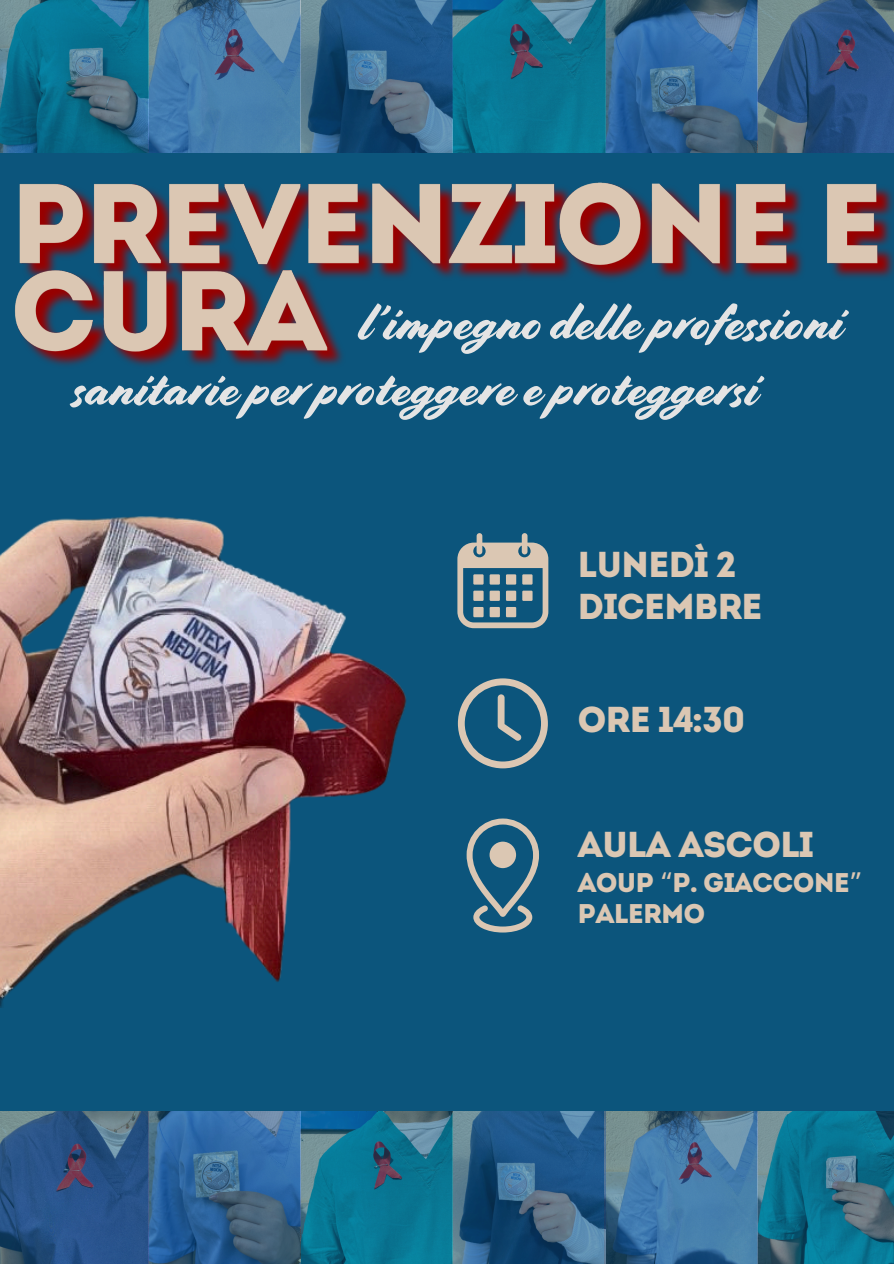
<style>
.page{position:relative;width:894px;height:1264px;background:#fff}
.page>*{position:absolute;margin:0;border:0;box-sizing:border-box;transform-origin:0 0}
.t1{font:49.95px "Cortado";letter-spacing:.015em;color:#e4e4e4}
.t2{font:36px/41.7px "Intro";letter-spacing:-.035em;color:#dbc7b3}
.t3{font:27px/31.5px "Intro";letter-spacing:-.035em;color:#dbc7b3}
.s1{font-family:"Noto Sans Gurmukhi"}
</style>
<div class="page">
<div style="left:0;top:0;width:893px;height:1263px;background:#0c557c"></div>
<img style="left:0;top:1111px;width:893px;height:152px">
<img style="left:0;top:516px;width:407px;height:491px">
<img style="left:0;top:0;width:893px;height:152px">
<svg style="left:457px;top:533px;width:91px;height:95px"></svg>
<div style="left:473px;top:574px;width:10px;height:10px;background:#dbc7b3"></div>
<div style="left:473px;top:590px;width:10px;height:11px;background:#dbc7b3"></div>
<div style="left:473px;top:607px;width:10px;height:10px;background:#dbc7b3"></div>
<div style="left:489px;top:574px;width:10px;height:10px;background:#dbc7b3"></div>
<div style="left:489px;top:590px;width:10px;height:11px;background:#dbc7b3"></div>
<div style="left:489px;top:607px;width:10px;height:10px;background:#dbc7b3"></div>
<div style="left:506px;top:574px;width:10px;height:10px;background:#dbc7b3"></div>
<div style="left:506px;top:590px;width:10px;height:11px;background:#dbc7b3"></div>
<div style="left:506px;top:607px;width:10px;height:10px;background:#dbc7b3"></div>
<div style="left:522px;top:574px;width:10px;height:10px;background:#dbc7b3"></div>
<div style="left:522px;top:590px;width:10px;height:11px;background:#dbc7b3"></div>
<svg style="left:458px;top:678px;width:89px;height:90px"></svg>
<svg style="left:466px;top:818px;width:73px;height:114px"></svg>
<div style="left:489px;top:841px;width:27px;height:27px;background:#dbc7b3;border-radius:50%"></div>
<img style="left:14px;top:182px;width:879px;height:184px">
<p class="t1" style="left:357px;top:292px;width:485px">l’impegno delle professioni</p>
<p class="t1" style="left:72px;top:358px;width:686px">sanitarie per proteggere e proteggersi</p>
<p class="t2" style="left:577px;top:547px;width:187px">LUNEDÌ 2<br>DICEMBRE</p>
<p class="t2" style="left:577px;top:702px;width:170px">ORE 14:30</p>
<p class="t2" style="left:577px;top:827px;width:237px">AULA ASCOLI</p>
<h2 class="t3" style="left:577px;top:869px;width:286px">AOUP <span class="s1">“</span>P. GIACCONE<span class="s1">”<br></span>PALERMO</h2>
</div>
